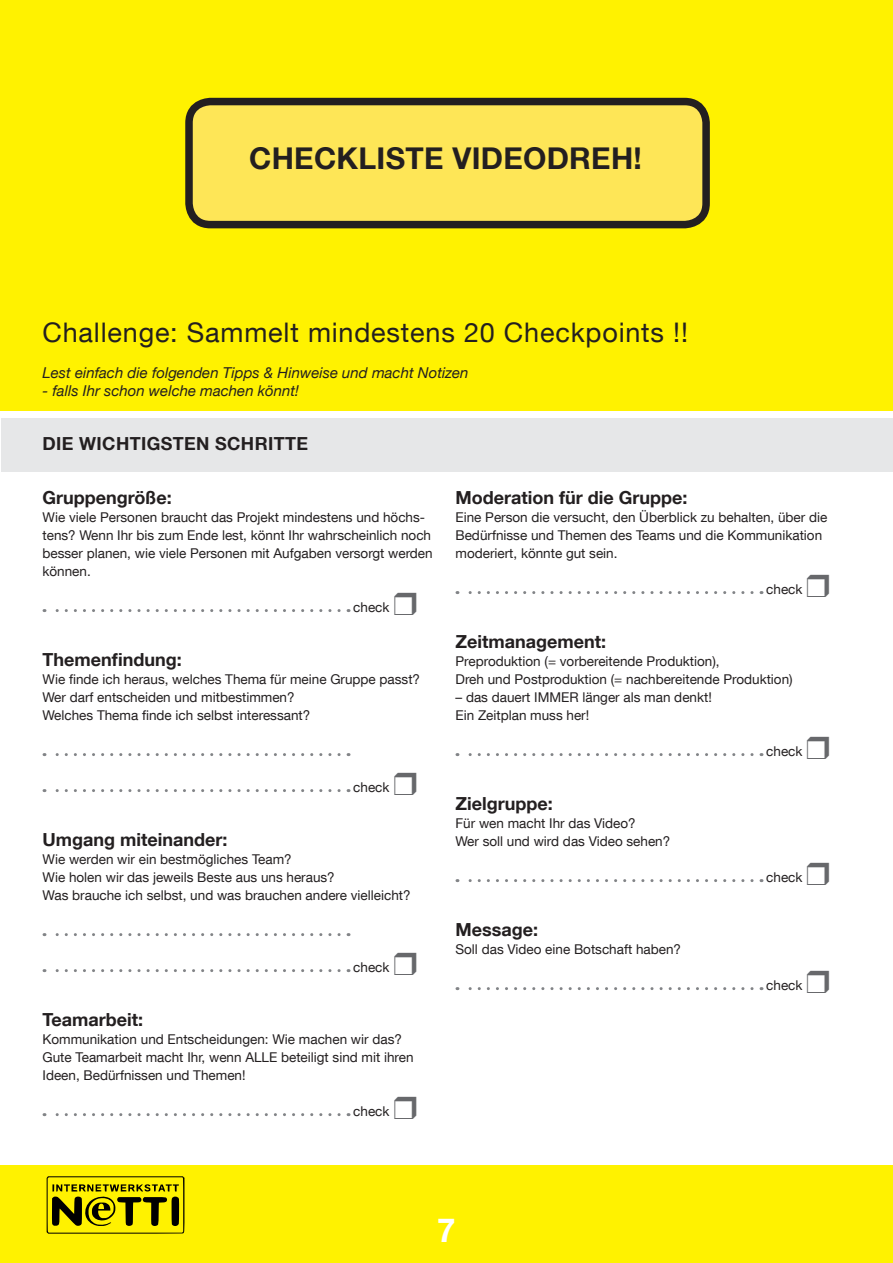
<style>
.page{position:relative;width:893px;height:1263px;background:#fff}
.page>*{position:absolute;margin:0;border:0;box-sizing:border-box;transform-origin:0 0}
.t1{font:700 33px "Helvetica Neue LT Com";color:#fff}
.t2{font:700 30px "Helvetica Neue LT Com";letter-spacing:.01em;color:#231f20}
.t3{font:27px "Helvetica Neue LT Com";letter-spacing:.03em;color:#231f20}
.t4{font:700 18px "Helvetica Neue LT Com";color:#231f20}
.t5{font:italic 15px "Helvetica Neue";color:#231f20}
.t6{font:13.5px/18px "Helvetica Neue LT Com";color:#231f20}
</style>
<div class="page">
<div style="left:1px;top:419px;width:892px;height:53px;background:#e6e7e8"></div>
<div style="left:0;top:0;width:893px;height:410px;background:#fff200"></div>
<div style="left:189px;top:102px;width:517px;height:123px;background:#fee657;border-radius:21px"></div>
<div style="left:185px;top:98px;width:525px;height:130px;border:8px solid #231f20;border-radius:21px"></div>
<svg style="left:44px;top:609px;width:295px;height:3px"></svg>
<svg style="left:44px;top:753px;width:295px;height:3px"></svg>
<svg style="left:44px;top:789px;width:295px;height:3px"></svg>
<svg style="left:44px;top:933px;width:295px;height:3px"></svg>
<svg style="left:44px;top:969px;width:295px;height:3px"></svg>
<svg style="left:44px;top:1113px;width:295px;height:3px"></svg>
<svg style="left:457px;top:591px;width:295px;height:3px"></svg>
<svg style="left:457px;top:753px;width:295px;height:3px"></svg>
<svg style="left:457px;top:879px;width:295px;height:3px"></svg>
<svg style="left:457px;top:987px;width:295px;height:3px"></svg>
<div style="left:0;top:1165px;width:893px;height:98px;background:#fff200"></div>
<svg style="left:47px;top:1176px;width:137px;height:58px"></svg>
<h2 class="t2" style="left:249px;top:140px;width:394px">checkliste videodreh!</h2>
<h3 class="t3" style="left:43px;top:316px;width:647px">Challenge: Sammelt mindestens 20 Checkpoints !!</h3>
<p class="t5" style="left:43px;top:362px;width:427px">Lest einfach die folgenden Tipps &amp; Hinweise und macht Notizen</p>
<p class="t5" style="left:43px;top:380px;width:258px">- falls Ihr schon welche machen könnt!</p>
<h3 class="t4" style="left:43px;top:432px;width:50px">di e wic</h3>
<h3 class="t4" style="left:116px;top:432px;width:26px">htigst</h3>
<h3 class="t4" style="left:184px;top:432px;width:125px">en schritte</h3>
<h3 class="t4" style="left:43px;top:486px;width:131px">Gruppengröße:</h3>
<p class="t6" style="left:43px;top:508px;width:392px">Wie viele Personen braucht das Projekt mindestens und höchs&shy;tens? Wenn Ihr bis zum Ende lest, könnt Ihr wahrscheinlich noch besser planen, wie viele Personen mit Aufgaben versorgt werden können.</p>
<p class="t6" style="left:353px;top:598px;width:38px">check</p>
<h3 class="t4" style="left:43px;top:648px;width:141px">Themenfindung:</h3>
<p class="t6" style="left:43px;top:670px;width:379px">Wie finde ich heraus, welches Thema für meine Gruppe passt?<br>Wer darf entscheiden und mitbestimmen?<br>Welches Thema finde ich selbst interessant?</p>
<p class="t6" style="left:353px;top:778px;width:38px">check</p>
<h3 class="t4" style="left:43px;top:828px;width:186px">Umgang miteinander:</h3>
<p class="t6" style="left:43px;top:850px;width:370px">Wie werden wir ein bestmögliches Team?<br>Wie holen wir das jeweils Beste aus uns heraus?<br>Was brauche ich selbst, und was brauchen andere vielleicht?</p>
<p class="t6" style="left:353px;top:958px;width:38px">check</p>
<h3 class="t4" style="left:43px;top:1008px;width:102px">Teamarbeit:</h3>
<p class="t6" style="left:43px;top:1030px;width:373px">Kommunikation und Entscheidungen: Wie machen wir das?<br>Gute Teamarbeit macht Ihr, wenn ALLE beteiligt sind mit ihren<br>Ideen, Bedürfnissen und Themen!</p>
<p class="t6" style="left:353px;top:1102px;width:38px">check</p>
<h3 class="t4" style="left:455px;top:486px;width:233px">Moderation für die Gruppe:</h3>
<p class="t6" style="left:455px;top:508px;width:373px">Eine Person die versucht, den Überblick zu behalten, über die<br>Bedürfnisse und Themen des Teams und die Kommunikation moderiert, könnte gut sein.</p>
<p class="t6" style="left:766px;top:580px;width:38px">check</p>
<h3 class="t4" style="left:455px;top:630px;width:152px">Zeitmanagement:</h3>
<p class="t6" style="left:455px;top:652px;width:339px">Preproduktion (= vorbereitende Produktion),<br>Dreh und Postproduktion (= nachbereitende Produktion)</p>
<p class="t6" style="left:455px;top:688px;width:258px">– das dauert IMMER länger als man denkt!<br>Ein Zeitplan muss her!</p>
<p class="t6" style="left:766px;top:742px;width:38px">check</p>
<h3 class="t4" style="left:455px;top:792px;width:99px">Zielgruppe:</h3>
<p class="t6" style="left:455px;top:814px;width:216px">Für wen macht Ihr das Video?<br>Wer soll und wird das Video sehen?</p>
<h3 class="t4" style="left:455px;top:918px;width:84px">Message:</h3>
<p class="t6" style="left:455px;top:940px;width:227px">Soll das Video eine Botschaft haben?</p>
<p class="t6" style="left:766px;top:868px;width:38px">check</p>
<p class="t6" style="left:766px;top:976px;width:38px">check</p>
<h1 class="t1" style="left:437px;top:1209px;width:20px">7</h1>
</div>
